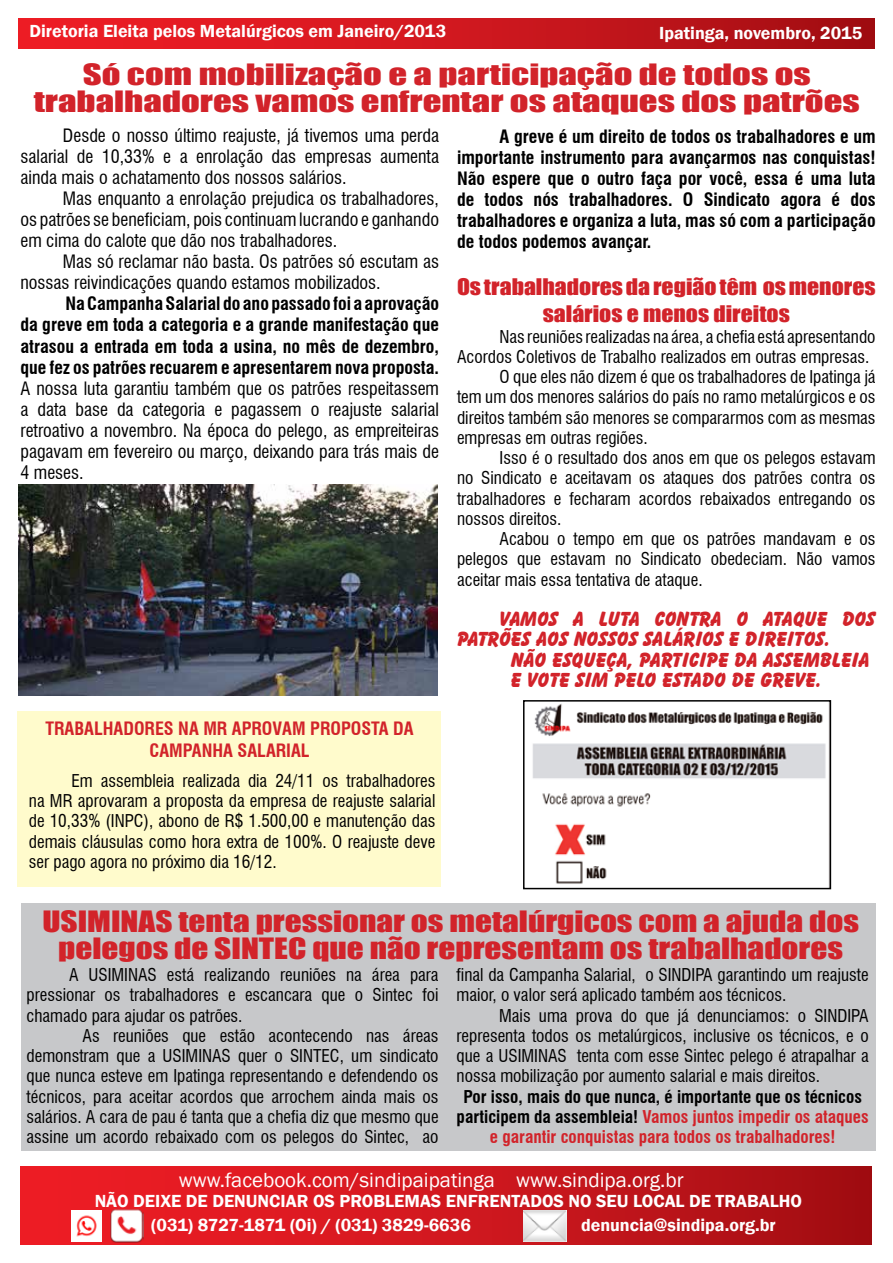
<style>
.page{position:relative;width:893px;height:1263px;background:#fff}
.page>*{position:absolute;margin:0;border:0;box-sizing:border-box;transform-origin:0 0}
.t1{font:27px/27px "Impact";color:#d2232a;text-align:center;scale:1.23 1}
.t2{font:27px/27px "Impact";color:#d2232a;text-align:center;scale:1.36 1}
.t3{font:800 21px "Balloon BT";color:#d2232a}
.t4{font:21px/27px "Impact";color:#d2232a;text-align:center;scale:1.13 1}
.t5{font:21px "Franklin Gothic";color:#fff}
.t6{font:condensed 18px/21px "Swiss 721 BT";color:#000;text-align:justify}
.t7{font:700 condensed 18px/21px "Swiss 721 BT";color:#000;text-align:justify}
.t8{font:600 18px/24.3px "Franklin Gothic";color:#fff}
.t9{font:700 condensed 18px/21.8px "Swiss 721 BT";color:#d2232a;text-align:center}
.t10{font:condensed 17.25px/20.2px "Swiss 721 BT";color:#000;text-align:justify}
.t11{font:700 condensed 17.25px/20.2px "Swiss 721 BT";color:#d2232a;text-align:center}
.s1{color:#000}
</style>
<div class="page">
<div style="left:18px;top:711px;width:423px;height:176px;background:#fffbcc"></div>
<div style="left:21px;top:903px;width:855px;height:248px;background:#c7c8ca"></div>
<div style="left:18px;top:18px;width:857px;height:31px;background:linear-gradient(to right,#f51f27,#a60f14)"></div>
<div style="left:21px;top:1166px;width:850px;height:78px;background:linear-gradient(to right,#f51f27,#a61015)"></div>
<img style="left:523px;top:1211px;width:43px;height:30px">
<img style="left:109px;top:1208px;width:34px;height:34px">
<img style="left:71px;top:1210px;width:31px;height:31px">
<img style="left:18px;top:484px;width:419px;height:211px">
<img style="left:532px;top:703px;width:294px;height:181px">
<div style="left:523px;top:700px;width:308px;height:189px;border:2px solid #000"></div>
<p class="t8" style="left:30px;top:19px;width:418px">Diretoria Eleita pelos Metalúrgicos em Janeiro/2013</p>
<p class="t8" style="left:659px;top:21px;width:205px">Ipatinga, novembro, 2015</p>
<h1 class="t2" style="left:34px;top:60px;width:609px">Só com mobilização e a participação de todos os trabalhadores vamos enfrentar os ataques dos patrões</h1>
<p class="t6" style="left:20px;top:125px;width:420px;text-indent:43px">Desde o nosso último reajuste, já tivemos uma perda salarial de 10,33% e a enrolação das empresas aumenta ainda mais o achatamento dos nossos salários.</p>
<p class="t6" style="left:20px;top:188px;width:420px;text-indent:43px">Mas enquanto a enrolação prejudica os trabalhadores, os patrões se beneficiam, pois continuam lucrando e ganhando em cima do calote que dão nos trabalhadores.</p>
<p class="t6" style="left:20px;top:251px;width:420px;text-indent:43px">Mas só reclamar não basta. Os patrões só escutam as nossas reivindicações quando estamos mobilizados.</p>
<p class="t7" style="left:20px;top:293px;width:420px;text-indent:45px">Na Campanha Salarial do ano passado foi a aprovação da greve em toda a categoria e a grande manifestação que atrasou a entrada em toda a usina, no mês de dezembro, que fez os patrões recuarem e apresentarem nova proposta.</p>
<p class="t6" style="left:20px;top:377px;width:420px">A nossa luta garantiu também que os patrões respeitassem a data base da categoria e pagassem o reajuste salarial retroativo a novembro. Na época do pelego, as empreiteiras pagavam em fevereiro ou março, deixando para trás mais de 4 meses.</p>
<p class="t7" style="left:457px;top:125px;width:420px;text-indent:43px">A greve é um direito de todos os trabalhadores e um importante instrumento para avançarmos nas conquistas!<br>Não espere que o outro faça por você, essa é uma luta de todos nós trabalhadores. O Sindicato agora é dos trabalhadores e organiza a luta, mas só com a participação de todos podemos avançar.</p>
<p class="t4" style="left:457px;top:273px;width:372px">Os trabalhadores da região têm os menores salários e menos direitos</p>
<p class="t10" style="left:500px;top:326px;width:378px">Nas reuniões realizadas na área, a chefia está apresentando</p>
<p class="t10" style="left:457px;top:347px;width:414px">Acordos Coletivos de Trabalho realizados em outras empresas.</p>
<p class="t10" style="left:500px;top:367px;width:378px">O que eles não dizem é que os trabalhadores de Ipatinga já</p>
<p class="t10" style="left:457px;top:387px;width:420px">tem um dos menores salários do país no ramo metalúrgicos e os</p>
<p class="t10" style="left:457px;top:407px;width:420px">direitos também são menores se compararmos com as mesmas</p>
<p class="t10" style="left:457px;top:428px;width:192px">empresas em outras regiões.</p>
<p class="t10" style="left:500px;top:448px;width:378px">Isso é o resultado dos anos em que os pelegos estavam</p>
<p class="t10" style="left:457px;top:468px;width:420px">no Sindicato e aceitavam os ataques dos patrões contra os</p>
<p class="t10" style="left:457px;top:488px;width:420px">trabalhadores e fecharam acordos rebaixados entregando os</p>
<p class="t10" style="left:457px;top:509px;width:106px">nossos direitos.</p>
<p class="t10" style="left:500px;top:529px;width:378px">Acabou o tempo em que os patrões mandavam e os</p>
<p class="t10" style="left:457px;top:549px;width:420px">pelegos que estavam no Sindicato obedeciam. Não vamos</p>
<p class="t10" style="left:457px;top:569px;width:247px">aceitar mais essa tentativa de ataque.</p>
<p class="t3" style="left:500px;top:606px;width:24px">VAMOS</p>
<p class="t3" style="left:573px;top:606px;width:94px">A LUTA CONTRA</p>
<p class="t3" style="left:737px;top:606px;width:118px">OATAQUEDOS</p>
<p class="t3" style="left:457px;top:627px;width:12px">PATR</p>
<p class="t3" style="left:499px;top:627px;width:50px">ÕES AOS</p>
<p class="t3" style="left:574px;top:627px;width:12px">NOSSOS</p>
<p class="t3" style="left:644px;top:627px;width:51px">SALÁRIOS</p>
<p class="t3" style="left:729px;top:627px;width:28px">E DIRE</p>
<p class="t3" style="left:787px;top:627px;width:45px">iTOS.</p>
<p class="t3" style="left:511px;top:647px;width:140px">NÃO ESQUEÇA, PARTICIPE</p>
<p class="t3" style="left:734px;top:647px;width:41px">DA ASSEMBLEIA</p>
<p class="t3" style="left:511px;top:667px;width:39px">e VOTE</p>
<p class="t3" style="left:575px;top:667px;width:13px">SIM</p>
<p class="t3" style="left:614px;top:667px;width:12px">PELO</p>
<p class="t3" style="left:662px;top:667px;width:12px">ESTADO</p>
<p class="t3" style="left:732px;top:667px;width:92px">DE GREVE.</p>
<p class="t9" style="left:46px;top:718px;width:370px">TRABALHADORES NA MR APROVAM PROPOSTA DA<br>CAMPANHA SALARIAL</p>
<p class="t10" style="left:29px;top:770px;width:408px;text-indent:43px">Em assembleia realizada dia 24/11 os trabalhadores na MR aprovaram a proposta da empresa de reajuste salarial de 10,33% (INPC), abono de R$ 1.500,00 e manutenção das demais cláusulas como hora extra de 100%. O reajuste deve ser pago agora no próximo dia 16/12.</p>
<h1 class="t1" style="left:42px;top:907px;width:665px">USIMINAS tenta pressionar os metalúrgicos com a ajuda dos pelegos de SINTEC que não representam os trabalhadores</h1>
<p class="t10" style="left:27px;top:964px;width:414px;text-indent:43px">A USIMINAS está realizando reuniões na área para pressionar os trabalhadores e escancara que o Sintec foi chamado para ajudar os patrões.</p>
<p class="t10" style="left:27px;top:1025px;width:414px;text-indent:56px">As reuniões que estão acontecendo nas áreas demonstram que a USIMINAS quer o SINTEC, um sindicato que nunca esteve em Ipatinga representando e defendendo os técnicos, para aceitar acordos que arrochem ainda mais os salários. A cara de pau é tanta que a chefia diz que mesmo que assine um acordo rebaixado com os pelegos do Sintec, ao</p>
<p class="t10" style="left:457px;top:964px;width:414px">final da Campanha Salarial, o SINDIPA garantindo um reajuste</p>
<p class="t10" style="left:457px;top:985px;width:331px">maior, o valor será aplicado também aos técnicos.</p>
<p class="t10" style="left:499px;top:1005px;width:333px">Mais uma prova do que já denunciamos: o Sindipa</p>
<p class="t10" style="left:457px;top:1025px;width:414px">representa todos os metalúrgicos, inclusive os técnicos, e o</p>
<p class="t10" style="left:457px;top:1045px;width:414px">que a USIMINAS tenta com esse Sintec pelego é atrapalhar a</p>
<p class="t10" style="left:457px;top:1066px;width:365px">nossa mobilização por aumento salarial e mais direitos.</p>
<p class="t11" style="left:457px;top:1086px;width:414px"><span class="s1">Por isso, mais do que nunca, é importante que os técnicos participem da assembleia!</span> Vamos juntos impedir os ataques e garantir conquistas para todos os trabalhadores!</p>
<p class="t5" style="left:179px;top:1167px;width:506px">www.facebook.com/sindipaipatinga www.sindipa.org.br</p>
<p class="t8" style="left:151px;top:1189px;width:652px;text-indent:-57px">NÃO DEIXE DE DENUNCIAR OS PROBLEMAS ENFRENTADOS NO SEU LOCAL DE TRABALHO (031) 8727-1871 (Oi) / (031) 3829-6636</p>
<p class="t8" style="left:581px;top:1213px;width:196px">denuncia@sindipa.org.br</p>
</div>
